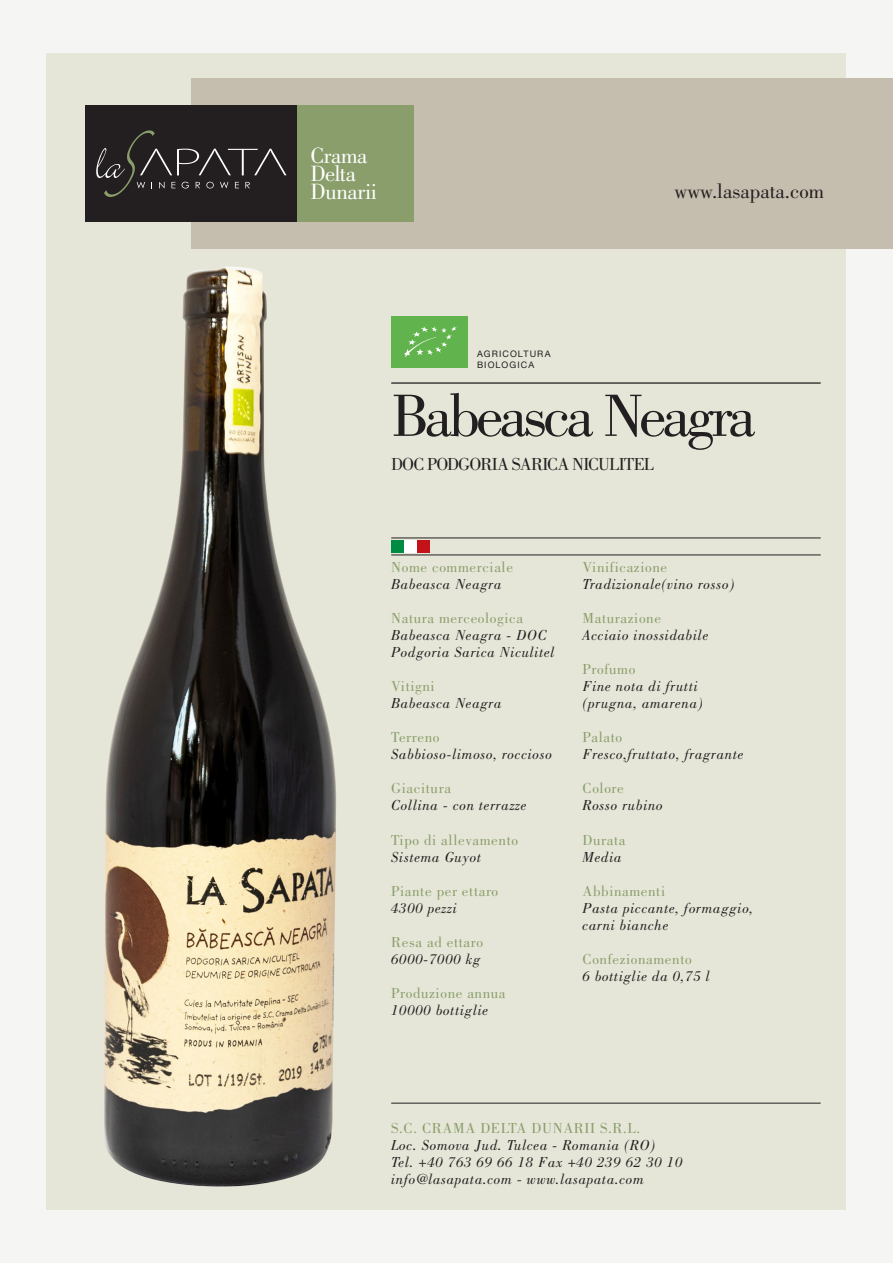
<style>
.page{position:relative;width:893px;height:1263px;background:#f5f6f3}
.page>*{position:absolute;margin:0;border:0;box-sizing:border-box;transform-origin:0 0}
.t1{font:61.65px "Bodoni";letter-spacing:-.065em;color:#231f20}
.t2{font:22.8px/18px "Bodoni";letter-spacing:-.02em;color:#fff}
.t3{font:21px "Bodoni";color:#231f20}
.t4{font:18px "Bodoni";letter-spacing:-.045em;color:#231f20}
.t5{font:italic 15px/17.1px "Bodoni";letter-spacing:.04em;color:#231f20}
.t6{font:15px "Bodoni";letter-spacing:.04em;color:#8a9e6b}
.t7{font:9px/10.9px "Helvetica Neue";letter-spacing:.12em;color:#231f20}
</style>
<div class="page">
<div style="left:47px;top:53px;width:799px;height:1157px;background:#e6e6d8"></div>
<div style="left:191px;top:79px;width:702px;height:170px;background:#c5bdae"></div>
<div style="left:85px;top:105px;width:213px;height:117px;background:#231f20"></div>
<div style="left:298px;top:105px;width:116px;height:117px;background:#8a9e6b"></div>
<svg style="left:96px;top:130px;width:190px;height:67px"></svg>
<img style="left:104px;top:267px;width:232px;height:919px">
<hr style="left:391px;top:382px;width:430px;height:2px;background:#231f20">
<hr style="left:391px;top:555px;width:430px;height:1px;background:#231f20">
<hr style="left:391px;top:1103px;width:430px;height:1px;background:#231f20">
<hr style="left:391px;top:538px;width:430px;height:1px;background:#231f20">
<div style="left:391px;top:540px;width:13px;height:13px;background:#008b43"></div>
<div style="left:417px;top:540px;width:12px;height:13px;background:#c4121a"></div>
<div style="left:404px;top:540px;width:13px;height:13px;background:#fff"></div>
<div style="left:391px;top:316px;width:77px;height:51px;background:#61b44d"></div>
<svg style="left:404px;top:326px;width:53px;height:31px"></svg>
<h2 class="t2" style="left:310px;top:147px;width:68px">Crama<br>Delta<br>Dunarii</h2>
<h3 class="t3" style="left:675px;top:179px;width:151px">www.lasapata.com</h3>
<p class="t7" style="left:477px;top:348px;width:75px">AGRICOLTURA<br>BIOLOGICA</p>
<h1 class="t1" style="left:391px;top:381px;width:366px">Babeasca Neagra</h1>
<p class="t4" style="left:391px;top:454px;width:264px">DOC PODGORIA SARICA NICULITEL</p>
<p class="t6" style="left:391px;top:559px;width:123px">Nome commerciale</p>
<p class="t5" style="left:391px;top:576px;width:112px">Babeasca Neagra</p>
<p class="t6" style="left:391px;top:610px;width:133px">Natura merceologica</p>
<p class="t5" style="left:391px;top:627px;width:165px">Babeasca Neagra - DOC<br>Podgoria Sarica Niculitel</p>
<p class="t6" style="left:391px;top:678px;width:45px">Vitigni</p>
<p class="t5" style="left:391px;top:695px;width:112px">Babeasca Neagra</p>
<p class="t6" style="left:391px;top:729px;width:50px">Terreno</p>
<p class="t5" style="left:391px;top:746px;width:162px">Sabbioso-limoso, roccioso</p>
<p class="t6" style="left:391px;top:780px;width:61px">Giacitura</p>
<p class="t5" style="left:391px;top:797px;width:137px">Collina - con terrazze</p>
<p class="t6" style="left:391px;top:831px;width:128px">Tipo di allevamento</p>
<p class="t5" style="left:391px;top:848px;width:92px">Sistema Guyot</p>
<p class="t6" style="left:391px;top:882px;width:109px">Piante per ettaro</p>
<p class="t5" style="left:391px;top:899px;width:67px">4300 pezzi</p>
<p class="t6" style="left:391px;top:933px;width:93px">Resa ad ettaro</p>
<p class="t5" style="left:391px;top:950px;width:91px">6000-7000 kg</p>
<p class="t6" style="left:391px;top:984px;width:116px">Produzione annua</p>
<p class="t5" style="left:391px;top:1001px;width:99px">10000 bottiglie</p>
<p class="t6" style="left:583px;top:559px;width:86px">Vinificazione</p>
<p class="t5" style="left:583px;top:576px;width:153px">Tradizionale(vino rosso)</p>
<p class="t6" style="left:583px;top:610px;width:80px">Maturazione</p>
<p class="t5" style="left:583px;top:627px;width:127px">Acciaio inossidabile</p>
<p class="t6" style="left:583px;top:661px;width:54px">Profumo</p>
<p class="t5" style="left:583px;top:678px;width:122px">Fine nota di frutti (prugna, amarena)</p>
<p class="t6" style="left:583px;top:729px;width:41px">Palato</p>
<p class="t5" style="left:583px;top:746px;width:163px">Fresco,fruttato, fragrante</p>
<p class="t6" style="left:583px;top:780px;width:43px">Colore</p>
<p class="t5" style="left:583px;top:797px;width:82px">Rosso rubino</p>
<p class="t6" style="left:583px;top:831px;width:44px">Durata</p>
<p class="t5" style="left:583px;top:848px;width:41px">Media</p>
<p class="t6" style="left:583px;top:882px;width:84px">Abbinamenti</p>
<p class="t5" style="left:583px;top:899px;width:172px">Pasta piccante, formaggio, carni bianche</p>
<p class="t6" style="left:583px;top:950px;width:111px">Confezionamento</p>
<p class="t5" style="left:583px;top:967px;width:129px">6 bottiglie da 0,75 l</p>
<p class="t6" style="left:391px;top:1120px;width:250px">S.C. CRAMA DELTA DUNARII S.R.L.</p>
<p class="t5" style="left:391px;top:1136px;width:293px">Loc. Somova Jud. Tulcea - Romania (RO)<br>Tel. +40 763 69 66 18 Fax +40 239 62 30 10 info@lasapata.com - www.lasapata.com</p>
</div>
